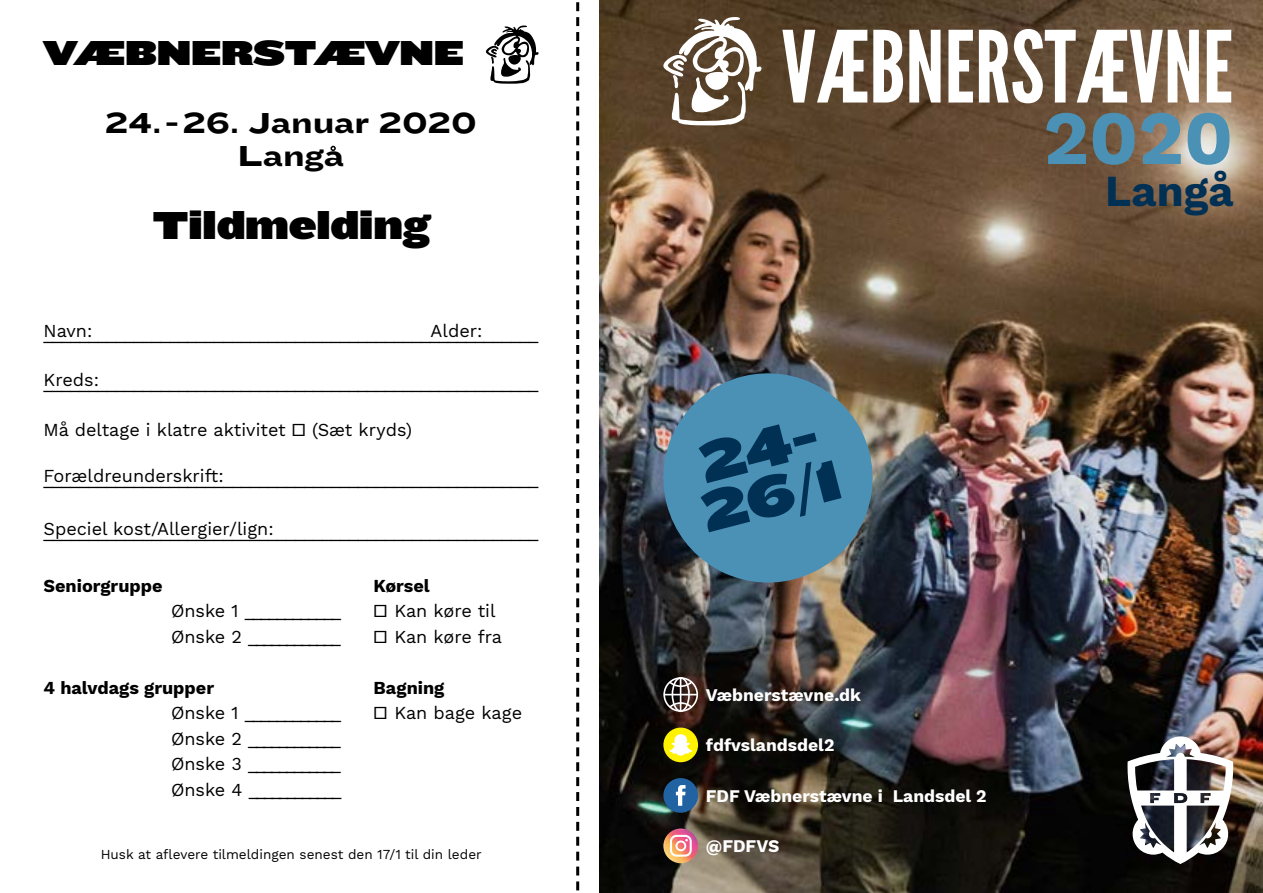
<style>
.page{position:relative;width:1263px;height:893px;background:#fff}
.page>*{position:absolute;margin:0;border:0;box-sizing:border-box;transform-origin:0 0}
.t1{font:99px "League Gothic";color:#fff}
.t2{font:700 76.5px "Work Sans";color:#4b91b6}
.t3{font:58.5px/47.8px "Knockout HTF94 Ultmt Sumo";color:#003054}
.t4{font:700 43.5px "Work Sans";color:#003054}
.t5{font:40.5px "Knockout HTF94 Ultmt Sumo";color:#000}
.t6{font:36px "Knockout HTF94 Ultmt Sumo";color:#000}
.t7{font:30px/33px "Knockout HTF54 Sumo";color:#000;text-align:center}
.t8{font:18px/25.5px "Work Sans";color:#000;text-align:justify}
.t9{font:700 18px "Work Sans";color:#000}
.t10{font:700 17.4px "Work Sans";color:#fff}
.t11{font:13.5px "Work Sans";color:#000}
</style>
<div class="page">
<svg style="left:486px;top:26px;width:53px;height:58px"></svg>
<svg style="left:576px;top:2px;width:3px;height:889px"></svg>
<svg style="left:330px;top:146px;width:6px;height:5px"></svg>
<img style="left:599px;top:0;width:664px;height:893px">
<svg style="left:663px;top:17px;width:98px;height:108px"></svg>
<img style="left:652px;top:362px;width:232px;height:232px">
<div style="left:663px;top:728px;width:35px;height:34px;background:#fff200;border-radius:50%"></div>
<svg style="left:669px;top:734px;width:23px;height:22px"></svg>
<div style="left:663px;top:778px;width:35px;height:35px;background:#2162a2;border-radius:50%"></div>
<svg style="left:676px;top:785px;width:9px;height:21px"></svg>
<img style="left:663px;top:828px;width:35px;height:35px">
<img style="left:1127px;top:736px;width:106px;height:128px">
<div style="left:663px;top:677px;width:35px;height:35px;border:2px solid #fff;border-radius:50%"></div>
<svg style="left:667px;top:680px;width:27px;height:8px"></svg>
<svg style="left:667px;top:701px;width:27px;height:8px"></svg>
<div style="left:672px;top:677px;width:18px;height:35px;border:2px solid #fff;border-radius:50%"></div>
<hr style="left:680px;top:678px;width:1px;height:33px;background:#fff">
<hr style="left:664px;top:694px;width:33px;height:1px;background:#fff">
<h3 class="t6" style="left:44px;top:32px;width:422px">VÆBNERSTÆVNE</h3>
<h3 class="t7" style="left:105px;top:106px;width:373px">24.-26. Januar 2020<br>Langa</h3>
<h3 class="t5" style="left:153px;top:202px;width:278px">Tildmelding</h3>
<p class="t8" style="left:431px;top:318px;width:53px">Alder:</p>
<p class="t8" style="left:44px;top:318px;width:50px">Navn:</p>
<p class="t8" style="left:44px;top:321px;width:496px">_______________________________________________________</p>
<p class="t8" style="left:44px;top:368px;width:57px">Kreds:</p>
<p class="t8" style="left:44px;top:371px;width:496px">_______________________________________________________</p>
<p class="t8" style="left:44px;top:417px;width:370px">Må deltage i klatre aktivitet ▫ (Sæt kryds)</p>
<p class="t8" style="left:44px;top:464px;width:182px">Forældreunderskrift:</p>
<p class="t8" style="left:44px;top:467px;width:496px">_______________________________________________________</p>
<p class="t8" style="left:44px;top:516px;width:232px">Speciel kost/Allergier/lign:</p>
<p class="t8" style="left:44px;top:519px;width:496px">_______________________________________________________</p>
<p class="t9" style="left:44px;top:575px;width:121px">Seniorgruppe</p>
<p class="t9" style="left:374px;top:575px;width:58px">Kørsel</p>
<p class="t8" style="left:171px;top:599px;width:172px">Ønske 1 ____________</p>
<p class="t8" style="left:374px;top:599px;width:123px">▫ Kan køre til</p>
<p class="t8" style="left:171px;top:624px;width:171px">Ønske 2 ____________</p>
<p class="t8" style="left:374px;top:624px;width:130px">▫ Kan køre fra</p>
<p class="t9" style="left:44px;top:677px;width:172px">4 halvdags grupper</p>
<p class="t9" style="left:374px;top:677px;width:72px">Bagning</p>
<p class="t8" style="left:171px;top:701px;width:172px">Ønske 1 ____________</p>
<p class="t8" style="left:374px;top:701px;width:150px">▫ Kan bage kage</p>
<p class="t8" style="left:171px;top:726px;width:172px">Ønske 2 ____________ Ønske 3 ____________ Ønske 4 ____________</p>
<p class="t11" style="left:101px;top:846px;width:382px">Husk at aflevere tilmeldingen senest den 17/1 til din leder</p>
<h1 class="t1" style="left:781px;top:8px;width:453px">VÆBNERSTÆVNE</h1>
<h2 class="t2" style="left:1043px;top:94px;width:191px">2020</h2>
<h3 class="t4" style="left:1105px;top:166px;width:130px">Langå</h3>
<h3 class="t3" style="left:687px;top:444px;width:141px;rotate:-14deg">24-<br>26/1</h3>
<p class="t10" style="left:706px;top:685px;width:157px">Væbnerstævne.dk</p>
<p class="t10" style="left:706px;top:735px;width:130px">fdfvslandsdel2</p>
<p class="t10" style="left:706px;top:786px;width:282px">FDF Væbnerstævne i Landsdel 2</p>
<p class="t10" style="left:706px;top:836px;width:75px">@FDFVS</p>
</div>
